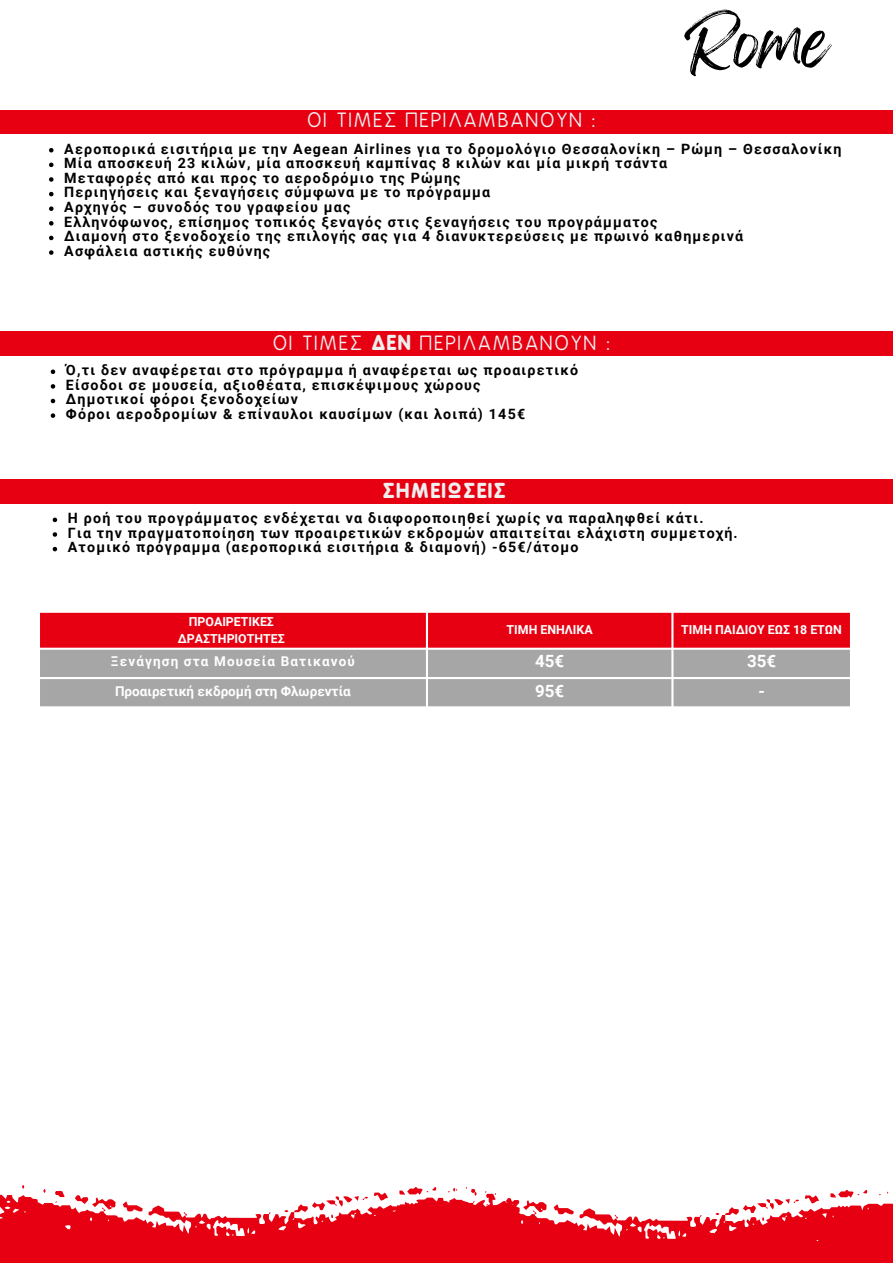
<style>
.page{position:relative;width:893px;height:1264px;background:#fff}
.page>*{position:absolute;margin:0;border:0;box-sizing:border-box;transform-origin:0 0}
.t1{font:58.05px "Feeling Passionate";color:#000}
.t2{font:19.5px "B Preplay";letter-spacing:.085em;color:#efefef}
.t3{font:700 19.5px "B Preplay";letter-spacing:.085em;color:#efefef}
.t4{font:700 16.95px "Roboto";color:#fff}
.t5{font:700 14.25px "Roboto";letter-spacing:.085em;color:#000}
.t6{font:700 13.5px "Roboto";color:#fff}
.t7{font:700 13.5px "Roboto";letter-spacing:.085em;color:#fff}
.t8{font:700 12.3px "Roboto";color:#fff}
.s1{font-weight:700}
</style>
<div class="page">
<div style="left:0;top:110px;width:892px;height:23px;background:#e60012"></div>
<div style="left:0;top:331px;width:892px;height:25px;background:#e60012"></div>
<svg style="left:49px;top:148px;width:4px;height:4px"></svg>
<svg style="left:49px;top:163px;width:4px;height:4px"></svg>
<svg style="left:49px;top:177px;width:4px;height:5px"></svg>
<svg style="left:49px;top:192px;width:4px;height:4px"></svg>
<svg style="left:49px;top:206px;width:4px;height:5px"></svg>
<svg style="left:49px;top:221px;width:4px;height:4px"></svg>
<svg style="left:49px;top:236px;width:4px;height:4px"></svg>
<svg style="left:49px;top:250px;width:4px;height:5px"></svg>
<svg style="left:51px;top:369px;width:4px;height:5px"></svg>
<svg style="left:51px;top:384px;width:4px;height:4px"></svg>
<svg style="left:51px;top:399px;width:4px;height:4px"></svg>
<svg style="left:51px;top:413px;width:4px;height:5px"></svg>
<svg style="left:0;top:1185px;width:892px;height:77px"></svg>
<div style="left:0;top:479px;width:892px;height:25px;background:#e60012"></div>
<svg style="left:53px;top:517px;width:4px;height:5px"></svg>
<svg style="left:53px;top:532px;width:4px;height:4px"></svg>
<svg style="left:53px;top:547px;width:4px;height:4px"></svg>
<div style="left:40px;top:613px;width:809px;height:34px;background:#e60012"></div>
<svg style="left:40px;top:649px;width:809px;height:57px;background:#aaa"></svg>
<p class="t2" style="left:308px;top:109px;width:290px">ΟΙ ΤΙΜΕΣ ΠΕΡΙΛΑΜΒΑΝΟΥΝ :</p>
<p class="t1" style="left:685px;top:-4px;width:145px">Rome</p>
<p class="t5" style="left:64px;top:140px;width:778px">Αεροπορικά εισιτήρια με την Aegean Airlines για το δρομολόγιο Θεσσαλονίκη – Ρώμη – Θεσσαλονίκη</p>
<p class="t5" style="left:64px;top:155px;width:604px">Μία αποσκευή 23 κιλών, μία αποσκευή καμπίνας 8 κιλών και μία μικρή τσάντα</p>
<p class="t5" style="left:64px;top:170px;width:398px">Μεταφορές από και προς το αεροδρόμιο της Ρώμης</p>
<p class="t5" style="left:64px;top:184px;width:427px">Περιηγήσεις και ξεναγήσεις σύμφωνα με το πρόγραμμα</p>
<p class="t5" style="left:64px;top:199px;width:287px">Αρχηγός – συνοδός του γραφείου μας</p>
<p class="t5" style="left:64px;top:213px;width:594px">Ελληνόφωνος, επίσημος τοπικός ξεναγός στις ξεναγήσεις του προγράμματος</p>
<p class="t5" style="left:64px;top:228px;width:680px">Διαμονή στο ξενοδοχείο της επιλογής σας για 4 διανυκτερεύσεις με πρωινό καθημερινά</p>
<p class="t5" style="left:64px;top:243px;width:207px">Ασφάλεια αστικής ευθύνης</p>
<p class="t2" style="left:274px;top:332px;width:339px">ΟΙ ΤΙΜΕΣ <span class="s1">ΔΕΝ</span> ΠΕΡΙΛΑΜΒΑΝΟΥΝ :</p>
<p class="t5" style="left:66px;top:362px;width:513px">Ό,τι δεν αναφέρεται στο πρόγραμμα ή αναφέρεται ως προαιρετικό</p>
<p class="t5" style="left:66px;top:376px;width:416px">Είσοδοι σε μουσεία, αξιοθέατα, επισκέψιμους χώρους</p>
<p class="t5" style="left:66px;top:391px;width:233px">Δημοτικοί φόροι ξενοδοχείων</p>
<p class="t5" style="left:66px;top:406px;width:460px">Φόροι αεροδρομίων &amp; επίναυλοι καυσίμων (και λοιπά) 145€</p>
<p class="t3" style="left:383px;top:479px;width:124px">ΣΗΜΕΙΩΣΕΙΣ</p>
<p class="t5" style="left:68px;top:510px;width:637px">Η ροή του προγράμματος ενδέχεται να διαφοροποιηθεί χωρίς να παραληφθεί κάτι.</p>
<p class="t5" style="left:68px;top:524px;width:671px">Για την πραγματοποίηση των προαιρετικών εκδρομών απαιτείται ελάχιστη συμμετοχή.</p>
<p class="t5" style="left:68px;top:539px;width:512px">Ατομικό πρόγραμμα (αεροπορικά εισιτήρια &amp; διαμονή) -65€/άτομο</p>
<p class="t8" style="left:189px;top:615px;width:87px">ΠΡΟΑΙΡΕΤΙΚΕΣ</p>
<p class="t8" style="left:178px;top:631px;width:108px">ΔΡΑΣΤΗΡΙΟΤΗΤΕΣ</p>
<p class="t8" style="left:506px;top:623px;width:88px">ΤΙΜΗ ΕΝΗΛΙΚΑ</p>
<p class="t8" style="left:681px;top:623px;width:162px">ΤΙΜΗ ΠΑΙΔΙΟΥ ΕΩΣ 18 ΕΤΩΝ</p>
<p class="t7" style="left:111px;top:653px;width:245px">Ξενάγηση στα Μουσεία Βατικανού</p>
<p class="t4" style="left:535px;top:651px;width:31px">45€</p>
<p class="t4" style="left:747px;top:651px;width:31px">35€</p>
<p class="t6" style="left:115px;top:683px;width:237px">Προαιρετική εκδρομή στη Φλωρεντία</p>
<p class="t4" style="left:535px;top:681px;width:31px">95€</p>
<p class="t4" style="left:758px;top:681px;width:8px">-</p>
</div>
